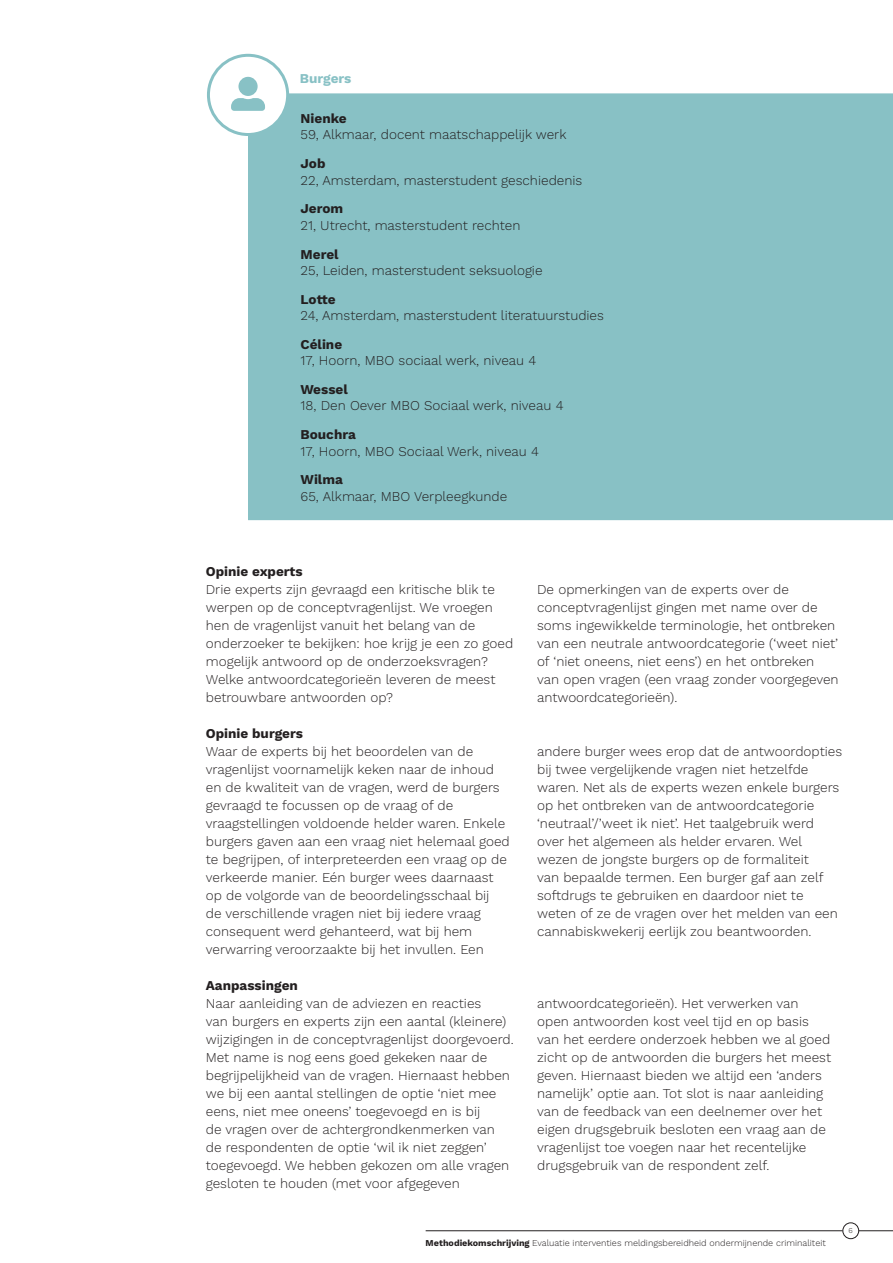
<style>
.page{position:relative;width:893px;height:1263px;background:#fff}
.page>*{position:absolute;margin:0;border:0;box-sizing:border-box;transform-origin:0 0}
.t1{font:300 13.5px/18px "Work Sans";color:#231f20}
.t2{font:700 13.5px "Work Sans";color:#231f20}
.t3{font:700 13.5px "Work Sans";color:#88c1c5}
.t4{font:300 9px "Work Sans";color:#231f20}
.t5{font:300 7.5px "Work Sans";color:#231f20}
.s1{font-weight:700}
</style>
<div class="page">
<div style="left:843px;top:1222px;width:16px;height:17px;border:1px solid #231f20;border-radius:50%"></div>
<hr style="left:426px;top:1230px;width:417px;height:1px;background:#231f20">
<hr style="left:859px;top:1230px;width:34px;height:1px;background:#231f20">
<div style="left:248px;top:93px;width:645px;height:427px;background:#88c1c5"></div>
<div style="left:208px;top:55px;width:80px;height:79px;background:#fff;border-radius:50%"></div>
<div style="left:207px;top:54px;width:82px;height:82px;border:3px solid #88c1c5;border-radius:50%"></div>
<svg style="left:231px;top:77px;width:34px;height:34px"></svg>
<p class="t3" style="left:300px;top:71px;width:53px">Burgers</p>
<p class="t2" style="left:301px;top:111px;width:48px">Nienke</p>
<p class="t1" style="left:301px;top:126px;width:267px">59, Alkmaar, docent maatschappelijk werk</p>
<p class="t2" style="left:301px;top:156px;width:26px">Job</p>
<p class="t1" style="left:301px;top:171px;width:283px">22, Amsterdam, masterstudent geschiedenis</p>
<p class="t2" style="left:301px;top:201px;width:44px">Jerom</p>
<p class="t1" style="left:301px;top:217px;width:221px">21, Utrecht, masterstudent rechten</p>
<p class="t2" style="left:301px;top:246px;width:40px">Merel</p>
<p class="t1" style="left:301px;top:262px;width:244px">25, Leiden, masterstudent seksuologie</p>
<p class="t2" style="left:301px;top:291px;width:36px">Lotte</p>
<p class="t1" style="left:301px;top:307px;width:305px">24, Amsterdam, masterstudent literatuurstudies</p>
<p class="t2" style="left:301px;top:337px;width:43px">Céline</p>
<p class="t1" style="left:301px;top:352px;width:237px">17, Hoorn, MBO sociaal werk, niveau 4</p>
<p class="t2" style="left:301px;top:382px;width:49px">Wessel</p>
<p class="t1" style="left:301px;top:397px;width:264px">18, Den Oever MBO Sociaal werk, niveau 4</p>
<p class="t2" style="left:301px;top:427px;width:57px">Bouchra</p>
<p class="t1" style="left:301px;top:442px;width:240px">17, Hoorn, MBO Sociaal Werk, niveau 4</p>
<p class="t2" style="left:301px;top:472px;width:44px">Wilma</p>
<p class="t1" style="left:301px;top:488px;width:208px">65, Alkmaar, MBO Verpleegkunde</p>
<p class="t2" style="left:206px;top:563px;width:98px">Opinie experts</p>
<p class="t1" style="left:206px;top:581px;width:309px">Drie experts zijn gevraagd een kritische blik te werpen op de conceptvragenlijst. We vroegen hen de vragenlijst vanuit het belang van de onderzoeker te bekijken: hoe krijg je een zo goed mogelijk antwoord op de onderzoeksvragen?<br>Welke antwoordcategorieën leveren de meest betrouwbare antwoorden op?</p>
<p class="t1" style="left:537px;top:581px;width:303px">De opmerkingen van de experts over de conceptvragenlijst gingen met name over de soms ingewikkelde terminologie, het ontbreken van een neutrale antwoordcategorie (‘weet niet’ of ‘niet oneens, niet eens’) en het ontbreken van open vragen (een vraag zonder voorgegeven antwoordcategorieën).</p>
<p class="t2" style="left:206px;top:726px;width:99px">Opinie burgers</p>
<p class="t1" style="left:206px;top:743px;width:306px">Waar de experts bij het beoordelen van de vragenlijst voornamelijk keken naar de inhoud en de kwaliteit van de vragen, werd de burgers gevraagd te focussen op de vraag of de vraagstellingen voldoende helder waren. Enkele burgers gaven aan een vraag niet helemaal goed te begrijpen, of interpreteerden een vraag op de verkeerde manier. Eén burger wees daarnaast op de volgorde van de beoordelingsschaal bij<br>de verschillende vragen niet bij iedere vraag consequent werd gehanteerd, wat bij hem verwarring veroorzaakte bij het invullen. Een</p>
<p class="t1" style="left:537px;top:743px;width:307px">andere burger wees erop dat de antwoordopties bij twee vergelijkende vragen niet hetzelfde waren. Net als de experts wezen enkele burgers op het ontbreken van de antwoordcategorie ‘neutraal’/’weet ik niet’. Het taalgebruik werd over het algemeen als helder ervaren. Wel wezen de jongste burgers op de formaliteit<br>van bepaalde termen. Een burger gaf aan zelf softdrugs te gebruiken en daardoor niet te weten of ze de vragen over het melden van een cannabiskwekerij eerlijk zou beantwoorden.</p>
<p class="t2" style="left:206px;top:977px;width:94px">Aanpassingen</p>
<p class="t1" style="left:206px;top:995px;width:309px">Naar aanleiding van de adviezen en reacties<br>van burgers en experts zijn een aantal (kleinere) wijzigingen in de conceptvragenlijst doorgevoerd.<br>Met name is nog eens goed gekeken naar de begrijpelijkheid van de vragen. Hiernaast hebben we bij een aantal stellingen de optie ‘niet mee eens, niet mee oneens’ toegevoegd en is bij<br>de vragen over de achtergrondkenmerken van de respondenten de optie ‘wil ik niet zeggen’ toegevoegd. We hebben gekozen om alle vragen gesloten te houden (met voor afgegeven</p>
<p class="t1" style="left:537px;top:995px;width:296px">antwoordcategorieën). Het verwerken van open antwoorden kost veel tijd en op basis van het eerdere onderzoek hebben we al goed zicht op de antwoorden die burgers het meest geven. Hiernaast bieden we altijd een ‘anders namelijk’ optie aan. Tot slot is naar aanleiding van de feedback van een deelnemer over het eigen drugsgebruik besloten een vraag aan de vragenlijst toe voegen naar het recentelijke drugsgebruik van de respondent zelf.</p>
<p class="t4" style="left:426px;top:1238px;width:402px"><span class="s1">Methodiekomschrijving</span> Evaluatie interventies meldingsbereidheid ondermijnende criminaliteit</p>
<p class="t5" style="left:849px;top:1226px;width:6px">6</p>
</div>
